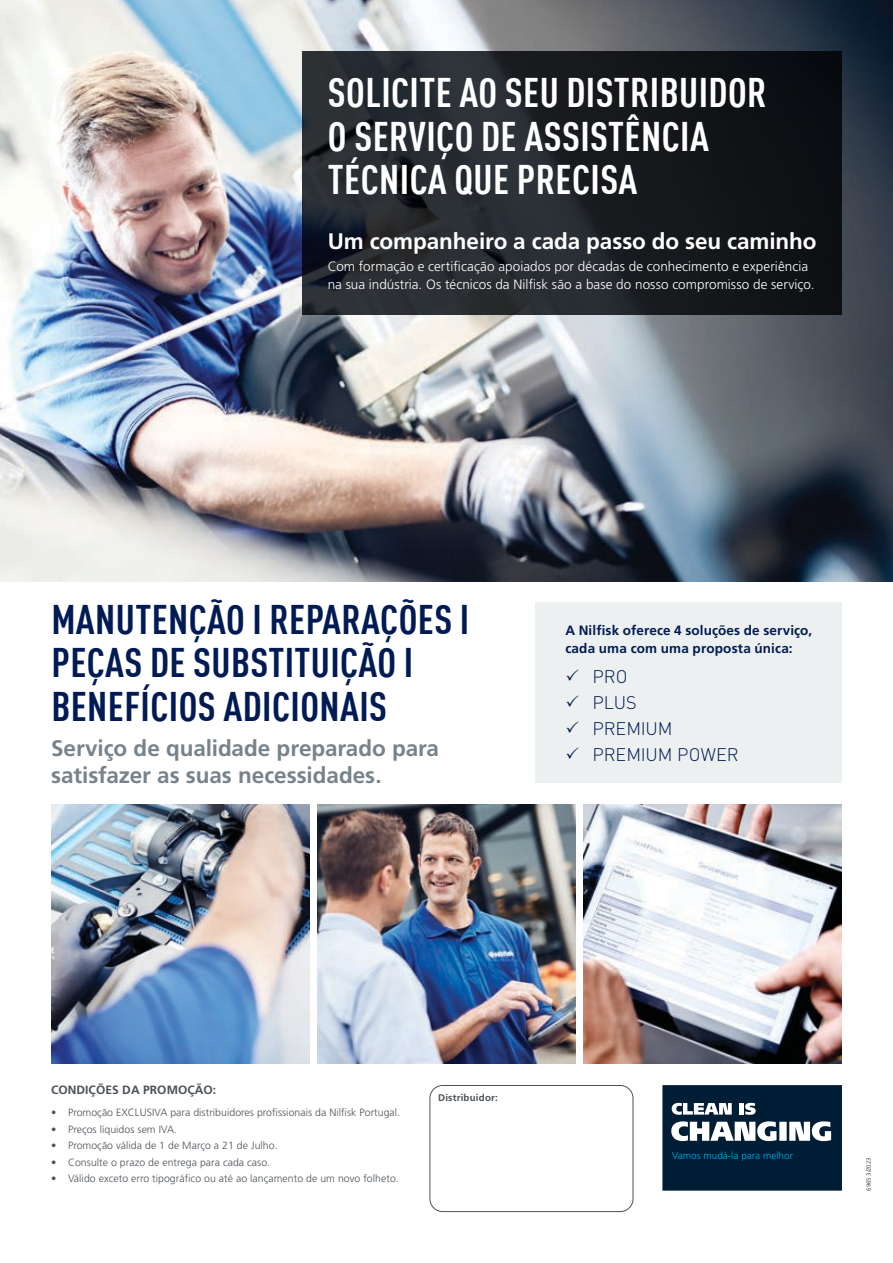
<style>
.page{position:relative;width:893px;height:1263px;background:#fff}
.page>*{position:absolute;margin:0;border:0;box-sizing:border-box;transform-origin:0 0}
.t1{font:700 condensed 40.5px/43.5px "DINOT";letter-spacing:.01em;color:#fff}
.t2{font:700 condensed 40.5px/43.5px "DINOT";letter-spacing:.01em;color:#001b54}
.t3{font:700 22.5px/27px "Frutiger LT Std";letter-spacing:-.005em;color:#77828b}
.t4{font:700 22.5px "Frutiger LT Std";letter-spacing:-.005em;color:#fff}
.t5{font:300 18px "DINOT";color:#001b54}
.t6{font:300 13.5px/18px "Frutiger LT Std";letter-spacing:.005em;color:#fff}
.t7{font:700 13.5px/18px "Frutiger LT Std";letter-spacing:.01em;color:#001b54}
.t8{font:700 12px "Frutiger LT Std";letter-spacing:.005em;color:#4b5157}
.t9{font:300 10.5px "Frutiger LT Std";letter-spacing:.005em;color:#4b5157}
.t10{font:300 10.05px "Frutiger LT Std";color:#00aae7}
.t11{font:700 9.75px "Frutiger LT Std";letter-spacing:.02em;color:#4b5157}
.t12{font:300 6px "Frutiger LT Std";letter-spacing:-.005em;color:#231f20}
</style>
<div class="page">
<div style="left:536px;top:603px;width:306px;height:180px;background:#edf0f0"></div>
<img style="left:51px;top:804px;width:258px;height:260px">
<img style="left:584px;top:804px;width:258px;height:260px">
<img style="left:317px;top:804px;width:258px;height:260px">
<img style="left:0;top:0;width:893px;height:581px">
<svg style="left:302px;top:51px;width:540px;height:263px;background:#1c2024"></svg>
<svg style="left:662px;top:1085px;width:180px;height:105px;background:#284055"></svg>
<div style="left:430px;top:1085px;width:203px;height:127px;border:1px solid #4b5157;border-radius:13px"></div>
<h1 class="t1" style="left:328px;top:68px;width:440px">SOLICITE AO SEU DISTRIBUIDOR<br>O SERVIÇO DE ASSISTÊNCIA<br>TÉCNICA QUE PRECISA</h1>
<h2 class="t4" style="left:328px;top:227px;width:490px">Um companheiro a cada passo do seu caminho</h2>
<p class="t6" style="left:328px;top:257px;width:488px">Com formação e certificação apoiados por décadas de conhecimento e experiência na sua indústria. Os técnicos da Nilfisk são a base do nosso compromisso de serviço.</p>
<h1 class="t2" style="left:51px;top:594px;width:419px">MANUTENÇÃO I REPARAÇÕES I<br>PEÇAS DE SUBSTITUIÇÃO I<br>BENEFÍCIOS ADICIONAIS</h1>
<h2 class="t3" style="left:51px;top:735px;width:389px">Serviço de qualidade preparado para satisfazer as suas necessidades.</h2>
<p class="t7" style="left:565px;top:622px;width:248px">A Nilfisk oferece 4 soluções de serviço, cada uma com uma proposta única:</p>
<h3 class="t5" style="left:565px;top:666px;width:64px">✓ PRO</h3>
<h3 class="t5" style="left:565px;top:692px;width:73px">✓ PLUS</h3>
<h3 class="t5" style="left:565px;top:717px;width:109px">✓ PREMIUM</h3>
<h3 class="t5" style="left:565px;top:743px;width:175px">✓ PREMIUM POWER</h3>
<p class="t8" style="left:51px;top:1083px;width:167px">CONDIÇÕES DA PROMOÇÃO:</p>
<p class="t9" style="left:51px;top:1106px;width:351px">• Promoção EXCLUSIVA para distribuidores profissionais da Nilfisk Portugal.</p>
<p class="t9" style="left:51px;top:1123px;width:127px">• Preços líquidos sem IVA.</p>
<p class="t9" style="left:51px;top:1139px;width:228px">• Promoção válida de 1 de Março a 21 de Julho.</p>
<p class="t9" style="left:51px;top:1156px;width:221px">• Consulte o prazo de entrega para cada caso.</p>
<p class="t9" style="left:51px;top:1172px;width:349px">• Válido exceto erro tipográfico ou até ao lançamento de um novo folheto.</p>
<p class="t11" style="left:438px;top:1092px;width:61px">Distribuidor:</p>
<p class="t10" style="left:672px;top:1150px;width:122px">Vamos mudá-la para melhor</p>
<p class="t12" style="left:865px;top:1190px;width:35px;rotate:-90deg">6965 3/2023</p>
</div>
